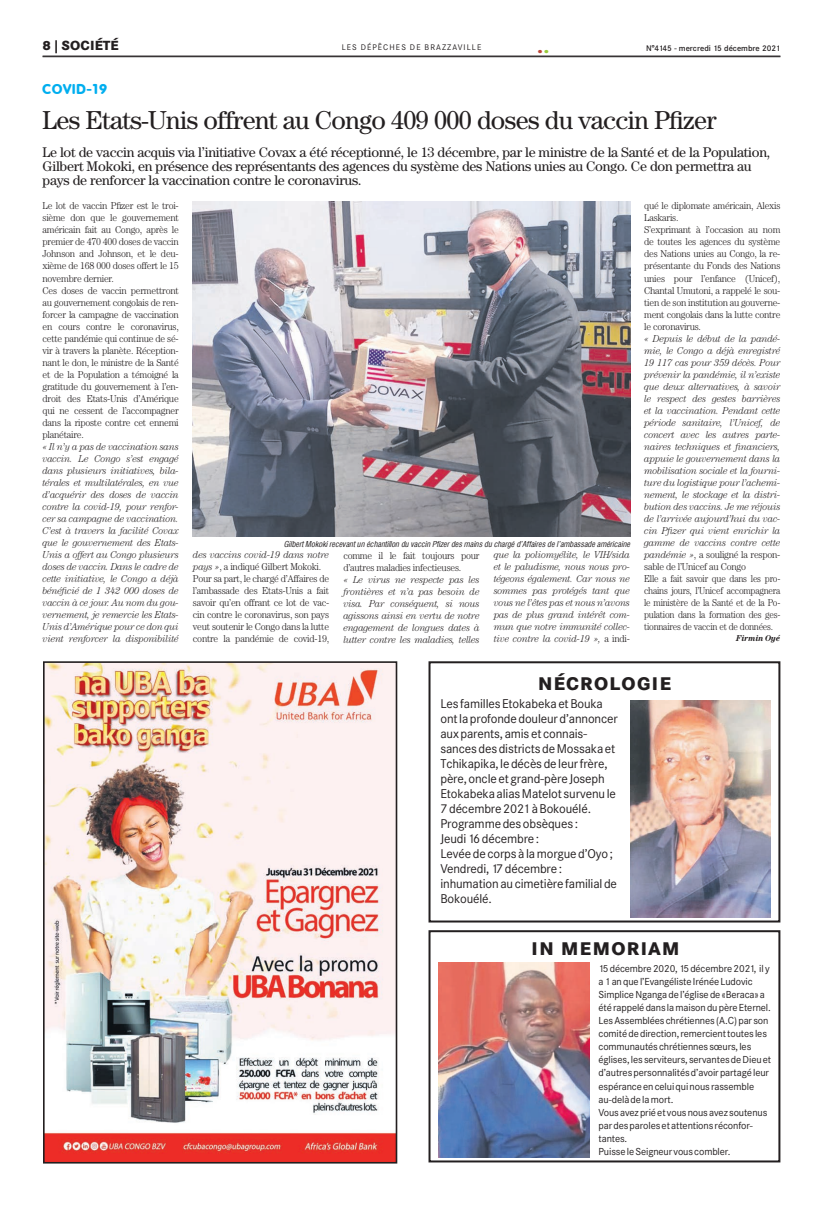
<style>
.page{position:relative;width:823px;height:1205px;background:#fff}
.page>*{position:absolute;margin:0;border:0;box-sizing:border-box;transform-origin:0 0}
.t1{font:26px "Century";letter-spacing:-.025em;color:#231f20}
.t2{font:800 18px "Corporate SBQ";letter-spacing:.08em;color:#231f20}
.t3{font:800 18px "Corporate SBQ";color:#be483b}
.t4{font:14px/14px "Century";letter-spacing:-.02em;color:#231f20}
.t5{font:800 14px "Corporate Rounded";letter-spacing:.06em;color:#00aeef}
.t6{font:800 13px "Corporate SBQ";letter-spacing:.005em;color:#231f20}
.t7{font:12.5px/15px "Corporate SBQ";letter-spacing:-.01em;color:#231f20}
.t8{font:italic 300 10px/12px "Century";letter-spacing:-.025em;color:#231f20;text-align:justify;scale:.95 1}
.t9{font:300 10px/12px "Century";letter-spacing:-.025em;color:#231f20;scale:.95 1}
.t10{font:10px/13px "Corporate SBQ";letter-spacing:-.01em;color:#231f20}
.t11{font:italic 700 8.5px "Century";color:#231f20;scale:.95 1}
.t12{font:italic 8px "Corporate Condensed";color:#231f20}
.t13{font:500 8px "Corporate SBQ";color:#231f20}
.t14{font:8px "Corporate SBQ";letter-spacing:.135em;color:#231f20}
.s1{color:#99ca3b}
.s2{font-style:italic}
.s3{font-style:normal}
</style>
<div class="page">
<hr style="left:43px;top:56px;width:737px;height:1px;background:#231f20">
<img style="left:46px;top:664px;width:348px;height:496px">
<div style="left:43px;top:661px;width:354px;height:502px;border:2px solid #231f20"></div>
<div style="left:428px;top:661px;width:352px;height:261px;border:2px solid #231f20"></div>
<img style="left:630px;top:700px;width:140px;height:217px">
<div style="left:428px;top:930px;width:352px;height:232px;border:2px solid #231f20"></div>
<img style="left:438px;top:962px;width:150px;height:195px">
<img style="left:193px;top:201px;width:436px;height:335px">
<h3 class="t6" style="left:43px;top:38px;width:77px">8 | SOCIÉTÉ</h3>
<p class="t14" style="left:341px;top:43px;width:141px">LES DÉPÊCHES DE BRAZZAVILLE</p>
<h2 class="t3" style="left:537px;top:35px;width:13px">.<span class="s1">.</span></h2>
<p class="t13" style="left:645px;top:43px;width:136px">N°4145 - mercredi 15 décembre 2021</p>
<h3 class="t5" style="left:43px;top:81px;width:66px">COVID-19</h3>
<h1 class="t1" style="left:43px;top:104px;width:675px">Les Etats-Unis offrent au Congo 409 000 doses du vaccin Pfizer</h1>
<p class="t4" style="left:43px;top:145px;width:729px">Le lot de vaccin acquis via l’initiative Covax a été réceptionné, le 13 décembre, par le ministre de la Santé et de la Population,<br>Gilbert Mokoki, en présence des représentants des agences du système des Nations unies au Congo. Ce don permettra au pays de renforcer la vaccination contre le coronavirus.</p>
<p class="t9" style="left:43px;top:200px;width:145px">Le lot de vaccin Pfizer est le troi&shy;sième don que le gouvernement américain fait au Congo, après le premier de 470 400 doses de vaccin<br>Johnson and Johnson, et le deu&shy;xième de 168 000 doses offert le 15 novembre dernier.<br>Ces doses de vaccin permettront au gouvernement congolais de ren&shy;forcer la campagne de vaccination en cours contre le coronavirus, cette pandémie qui continue de sé&shy;vir à travers la planète. Réception&shy;nant le don, le ministre de la Santé et de la Population a témoigné la gratitude du gouvernement à l’en&shy;droit des Etats-Unis d’Amérique qui ne cessent de l’accompagner dans la riposte contre cet ennemi planétaire.</p>
<p class="t8" style="left:43px;top:440px;width:145px">« Il n’y a pas de vaccination sans vaccin. Le Congo s’est engagé dans plusieurs initiatives, bila&shy;térales et multilatérales, en vue d’acquérir des doses de vaccin contre la covid-19, pour renfor&shy;cer sa campagne de vaccination.<br>C’est à travers la facilité Covax que le gouvernement des Etats-Unis a offert au Congo plusieurs doses de vaccin. Dans le cadre de cette initiative, le Congo a déjà bénéficié de 1 342 000 doses de vaccin à ce jour. Au nom du gou&shy;vernement, je remercie les Etats-Unis d’Amérique pour ce don qui vient renforcer la disponibilité</p>
<p class="t12" style="left:283px;top:540px;width:347px">Gilbert Mokoki recevant un échantillon du vaccin Pfizer des mains du chargé d’Affaires de l’ambassade américaine</p>
<p class="t9" style="left:193px;top:549px;width:145px"><span class="s2">des vaccins covid-19 dans notre pays »</span>, a indiqué Gilbert Mokoki.<br>Pour sa part, le chargé d’Affaires de l’ambassade des Etats-Unis a fait savoir qu’en offrant ce lot de vac&shy;cin contre le coronavirus, son pays veut soutenir le Congo dans la lutte contre la pandémie de covid-19,</p>
<p class="t9" style="left:343px;top:549px;width:145px">comme il le fait toujours pour d’autres maladies infectieuses.</p>
<p class="t8" style="left:343px;top:573px;width:145px">« Le virus ne respecte pas les frontières et n’a pas besoin de visa. Par conséquent, si nous agissons ainsi en vertu de notre engagement de longues dates à lutter contre les maladies, telles</p>
<p class="t8" style="left:493px;top:549px;width:145px">que la poliomyélite, le VIH/sida et le paludisme, nous nous pro&shy;tégeons également. Car nous ne sommes pas protégés tant que vous ne l’êtes pas et nous n’avons pas de plus grand intérêt com&shy;mun que notre immunité collec&shy;tive contre la covid-19 », <span class="s3">a indi-</span></p>
<p class="t9" style="left:643px;top:200px;width:145px">qué le diplomate américain, Alexis<br>Laskaris.<br>S’exprimant à l’occasion au nom de toutes les agences du système des Nations unies au Congo, la re&shy;présentante du Fonds des Nations unies pour l’enfance (Unicef),<br>Chantal Umutoni, a rappelé le sou&shy;tien de son institution au gouverne&shy;ment congolais dans la lutte contre le coronavirus.</p>
<p class="t8" style="left:643px;top:332px;width:145px;text-align:left">« Depuis le début de la pandé&shy;mie, le Congo a déjà enregistré<br>19 117 cas pour 359 décès. Pour prévenir la pandémie, il n’existe que deux alternatives, à savoir le respect des gestes barrières et la vaccination. Pendant cette période sanitaire, l’Unicef, de concert avec les autres parte&shy;naires techniques et financiers, appuie le gouvernement dans la mobilisation sociale et la fourni&shy;ture du logistique pour l’achemi&shy;nement, le stockage et la distri&shy;bution des vaccins. Je me réjouis de l’arrivée aujourd’hui du vac&shy;cin Pfizer qui vient enrichir la gamme de vaccins contre cette pandémie »<span class="s3">, a souligné la respon&shy;sable de l’Unicef au Congo<br>Elle a fait savoir que dans les pro&shy;chains jours, l’Unicef accompagnera le ministère de la Santé et de la Po&shy;pulation dans la formation des ges&shy;tionnaires de vaccin et de données.</span></p>
<p class="t11" style="left:735px;top:633px;width:48px">Firmin Oyé</p>
<h2 class="t2" style="left:538px;top:672px;width:134px">NÉCROLOGIE</h2>
<p class="t7" style="left:440px;top:696px;width:179px">Les familles Etokabeka et Bouka ont la profonde douleur d’annoncer aux parents, amis et connais&shy;sances des districts de Mossaka et<br>Tchikapika, le décès de leur frère, père, oncle et grand-père Joseph<br>Etokabeka alias Matelot survenu le<br>7 décembre 2021 à Bokouélé.<br>Programme des obsèques :<br>Jeudi 16 décembre :<br>Levée de corps à la morgue d’Oyo ;<br>Vendredi, 17 décembre : inhumation au cimetière familial de<br>Bokouélé.</p>
<h2 class="t2" style="left:531px;top:937px;width:149px">IN MEMORIAM</h2>
<p class="t10" style="left:598px;top:962px;width:174px">15 décembre 2020, 15 décembre 2021, il y a 1 an que l’Evangéliste Irénée Ludovic Simplice Nganga de l’église de «Beraca» a été rappelé dans la maison du père Eternel.<br>Les Assemblées chrétiennes (A.C) par son comité de direction, remercient toutes les communautés chrétiennes sœurs, les églises, les serviteurs, servantes de Dieu et d’autres personnalités d’avoir partagé leur espérance en celui qui nous rassemble au-delà de la mort.<br>Vous avez prié et vous nous avez soutenus par des paroles et attentions réconfor&shy;tantes.<br>Puisse le Seigneur vous combler.</p>
</div>
